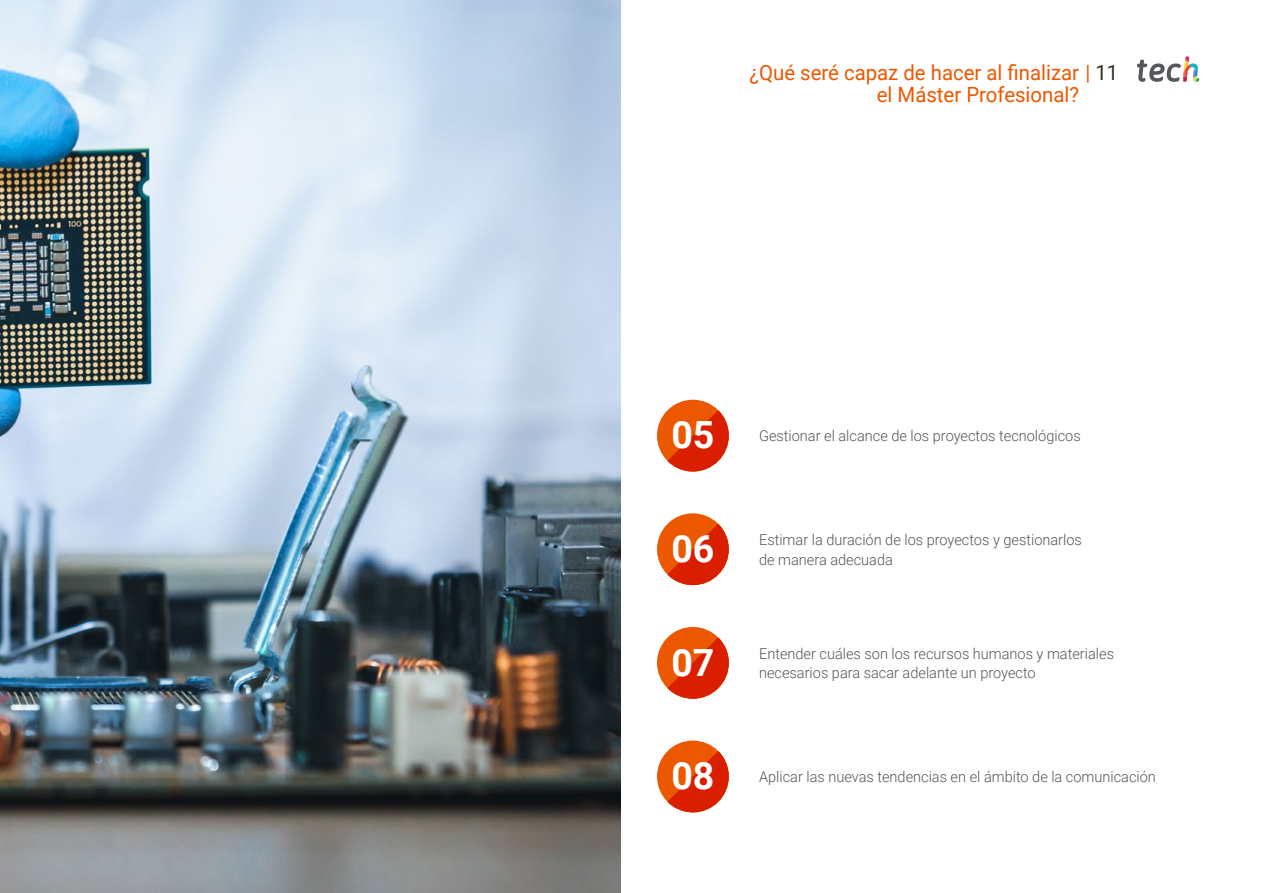
<style>
.page{position:relative;width:1263px;height:893px;background:#fff}
.page>*{position:absolute;margin:0;border:0;box-sizing:border-box;transform-origin:0 0}
.t1{font:700 37.5px "Roboto";color:#fff}
.t2{font:21px/22.5px "Roboto";color:#ec5800}
.t3{font:300 15px/19.5px "Roboto";color:#52555b}
.s1{color:#312e20}
</style>
<div class="page">
<img style="left:0;top:0;width:621px;height:893px">
<svg style="left:1137px;top:56px;width:62px;height:26px"></svg>
<div style="left:657px;top:513px;width:72px;height:72px;background:#ec5800;border-radius:50%"></div>
<svg style="left:667px;top:524px;width:62px;height:61px"></svg>
<div style="left:657px;top:741px;width:72px;height:71px;background:#ec5800;border-radius:50%"></div>
<svg style="left:667px;top:751px;width:62px;height:61px"></svg>
<div style="left:657px;top:627px;width:72px;height:72px;background:#ec5800;border-radius:50%"></div>
<svg style="left:667px;top:637px;width:62px;height:62px"></svg>
<div style="left:657px;top:400px;width:72px;height:71px;background:#ec5800;border-radius:50%"></div>
<svg style="left:667px;top:410px;width:62px;height:61px"></svg>
<h2 class="t2" style="left:877px;top:60px;width:243px;text-indent:-127px">¿Qué seré capaz de hacer al finalizar | <span class="s1">11 </span>el Máster Profesional?</h2>
<h1 class="t1" style="left:671px;top:409px;width:45px">05</h1>
<p class="t3" style="left:759px;top:426px;width:323px">Gestionar el alcance de los proyectos tecnológicos</p>
<h1 class="t1" style="left:671px;top:522px;width:45px">06</h1>
<p class="t3" style="left:759px;top:529px;width:324px">Estimar la duración de los proyectos y gestionarlos de manera adecuada</p>
<h1 class="t1" style="left:671px;top:636px;width:45px">07</h1>
<p class="t3" style="left:759px;top:643px;width:356px">Entender cuáles son los recursos humanos y materiales necesarios para sacar adelante un proyecto</p>
<h1 class="t1" style="left:671px;top:750px;width:45px">08</h1>
<p class="t3" style="left:759px;top:766px;width:398px">Aplicar las nuevas tendencias en el ámbito de la comunicación</p>
</div>
